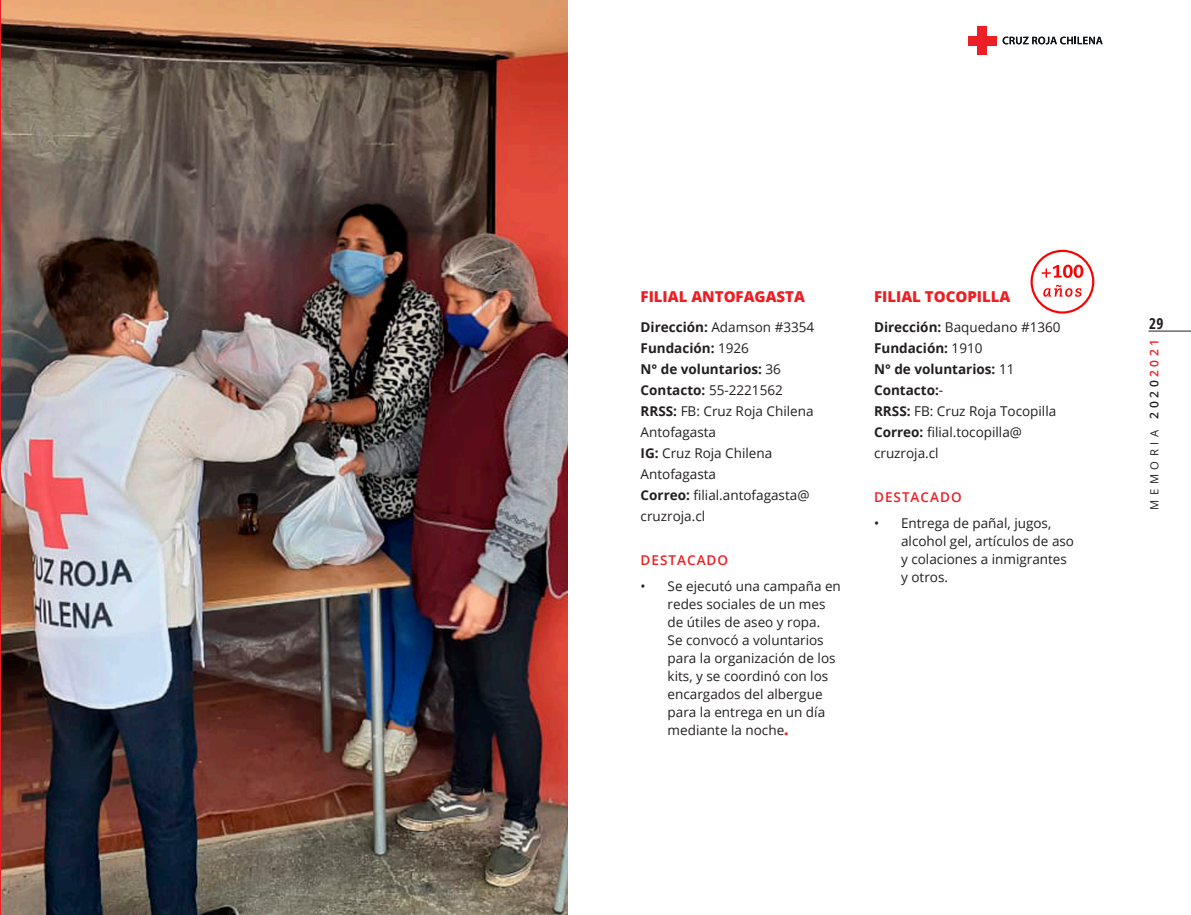
<style>
.page{position:relative;width:1191px;height:915px;background:#fff}
.page>*{position:absolute;margin:0;border:0;box-sizing:border-box;transform-origin:0 0}
.Nombre_Filial{font:800 15px "Open Sans";color:#ee1d23}
.t1{font:700 15px "Open Sans Condensed";color:#231f20}
.Texto_Ficha_Filial{font:13.5px/18px "Open Sans";color:#231f20}
.Texto_Ficha_Filial-2{font:700 13.5px "Open Sans";color:#231f20}
.Destacado_Filial{font:600 13.5px "Open Sans";letter-spacing:.075em;color:#ee1d23}
.t2{font:11.25px "Open Sans";letter-spacing:.4em;color:#231f20}
.s1{font-weight:700}
.s2{font-weight:400}
.s3{font-weight:800;font-size:15px;color:#ee1d23}
.s4{font-weight:600;font-size:12px}
.s5{font-weight:600;font-size:12px;color:#ee1d23}
</style>
<div class="page">
<hr style="left:1148px;top:331px;width:43px;height:1px;background:#231f20">
<svg style="left:1030px;top:250px;width:64px;height:63px"></svg>
<img style="left:1px;top:0;width:566px;height:914px">
<hr style="left:0;top:0;width:1px;height:914px;background:#ee1d23">
<div style="left:977px;top:26px;width:10px;height:29px;background:#ec1f26"></div>
<div style="left:967px;top:36px;width:29px;height:9px;background:#ec1f26"></div>
<svg style="left:1002px;top:37px;width:100px;height:7px"></svg>
<p class="Nombre_Filial" style="left:640px;top:285px;width:166px">FILIAL ANTOFAGASTA</p>
<p class="Texto_Ficha_Filial" style="left:640px;top:317px;width:175px"><span class="s1">Dirección:</span> Adamson #3354</p>
<p class="Texto_Ficha_Filial-2" style="left:640px;top:338px;width:110px">Fundación: <span class="s2">1926</span></p>
<p class="Texto_Ficha_Filial-2" style="left:640px;top:359px;width:142px">N° de voluntarios: <span class="s2">36</span></p>
<p class="Texto_Ficha_Filial" style="left:640px;top:380px;width:144px"><span class="s1">Contacto:</span> 55-2221562</p>
<p class="Texto_Ficha_Filial" style="left:640px;top:400px;width:174px;line-height:21px"><span class="s1">RRSS:</span> FB: Cruz Roja Chilena<br>Antofagasta</p>
<p class="Texto_Ficha_Filial" style="left:640px;top:442px;width:133px;line-height:21px"><span class="s1">IG:</span> Cruz Roja Chilena<br>Antofagasta</p>
<p class="Texto_Ficha_Filial" style="left:640px;top:484px;width:170px;line-height:21px"><span class="s1">Correo:</span> filial.antofagasta@ cruzroja.cl</p>
<p class="Destacado_Filial" style="left:640px;top:550px;width:89px">DESTACADO</p>
<p class="Texto_Ficha_Filial" style="left:667px;top:577px;width:175px;text-indent:-27px">• Se ejecutó una campaña en redes sociales de un mes de útiles de aseo y ropa.<br>Se convocó a voluntarios para la organización de los kits, y se coordinó con los encargados del albergue para la entrega en un día mediante la noche<span class="s3">.</span></p>
<p class="Nombre_Filial" style="left:874px;top:285px;width:138px">FILIAL TOCOPILLA</p>
<p class="Texto_Ficha_Filial" style="left:874px;top:317px;width:188px"><span class="s1">Dirección:</span> Baquedano #1360</p>
<p class="Texto_Ficha_Filial-2" style="left:874px;top:338px;width:110px">Fundación: <span class="s2">1910</span></p>
<p class="Texto_Ficha_Filial-2" style="left:874px;top:359px;width:142px">N° de voluntarios: <span class="s2">11</span></p>
<p class="Texto_Ficha_Filial-2" style="left:874px;top:380px;width:71px">Contacto:<span class="s2">-</span></p>
<p class="Texto_Ficha_Filial" style="left:874px;top:401px;width:184px"><span class="s1">RRSS:</span> FB: Cruz Roja Tocopilla</p>
<p class="Texto_Ficha_Filial" style="left:874px;top:421px;width:149px;line-height:21px"><span class="s1">Correo:</span> filial.tocopilla@ cruzroja.cl</p>
<p class="Destacado_Filial" style="left:874px;top:487px;width:89px">DESTACADO</p>
<p class="Texto_Ficha_Filial" style="left:901px;top:514px;width:174px;text-indent:-27px">• Entrega de pañal, jugos, alcohol gel, artículos de aso y colaciones a inmigrantes y otros.</p>
<p class="t1" style="left:1149px;top:313px;width:16px">29</p>
<p class="t2" style="left:1146px;top:509px;width:172px;rotate:-90deg">MEMORIA <span class="s4">2020</span><span class="s5">2021</span></p>
</div>
